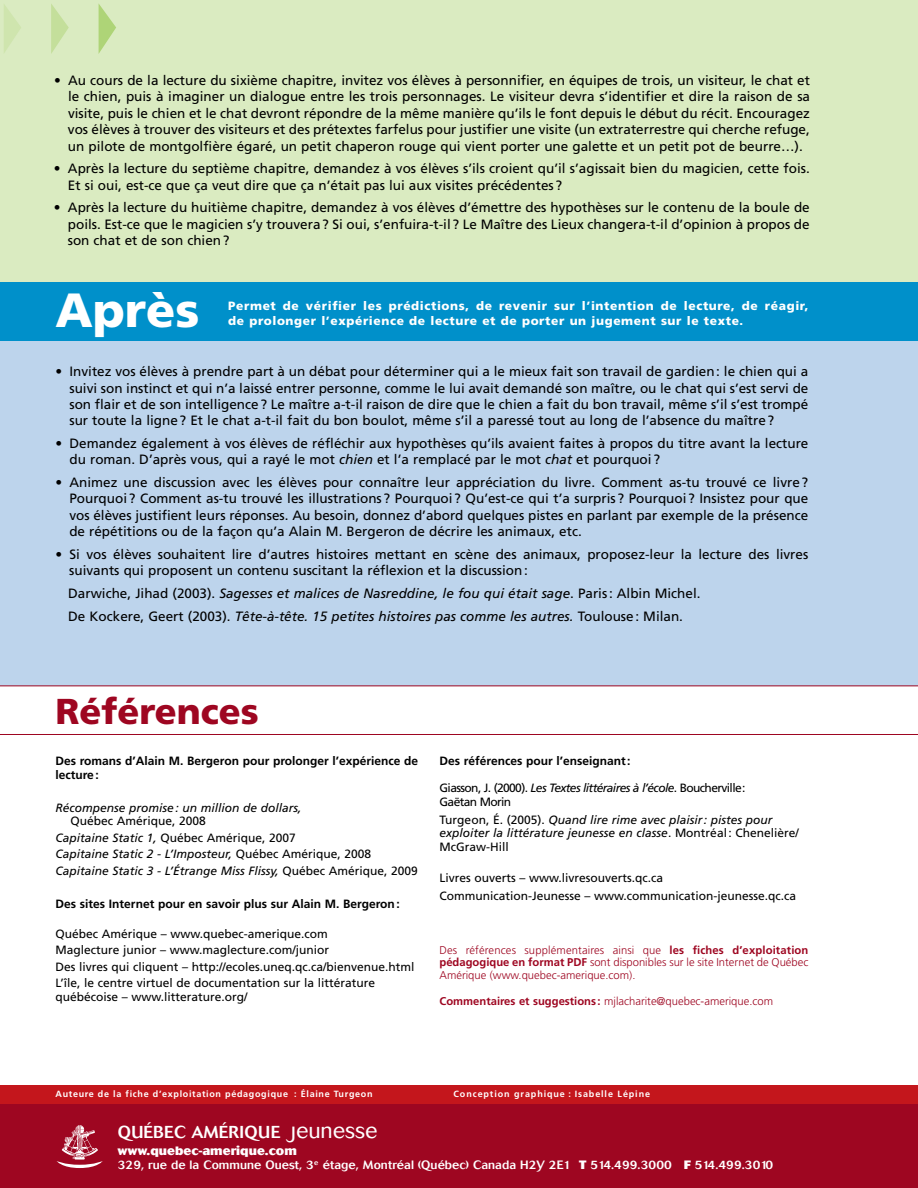
<style>
.page{position:relative;width:918px;height:1188px;background:#fff}
.page>*{position:absolute;margin:0;border:0;box-sizing:border-box;transform-origin:0 0}
.t1{font:900 48px "Frutiger";color:#fff}
.t2{font:900 36px "Frutiger";color:#9e0621}
.t3{font:500 17.1px "Cosmos";letter-spacing:.02em;color:#fff}
.t4{font:13.5px/16.5px "Frutiger";color:#000;text-align:justify}
.t5{font:italic 13.5px/22.5px "Frutiger";color:#000}
.t6{font:italic 12px/16.5px "Frutiger";color:#000}
.t7{font:12px/16.5px "Frutiger";color:#000}
.t8{font:700 12px/13.5px "Frutiger";color:#000}
.t9{font:900 12px "Frutiger";letter-spacing:.05em;color:#fff}
.t10{font:500 12px/14.4px "Cosmos";letter-spacing:.005em;color:#fff}
.t11{font:12px/13.5px "Frutiger";letter-spacing:-.05em;color:#000}
.t12{font:300 11.25px/12.8px "Frutiger";color:#9e0621;text-align:justify}
.t13{font:700 9px "Frutiger";letter-spacing:.075em;color:#fff}
.t14{font:700 9px "Frutiger";letter-spacing:.1em;color:#fff}
.s1{font-style:italic}
.s2{font-style:normal}
.s3{font-weight:700}
.s4{font-weight:300;font-size:21.75px}
.s5{font-weight:800}
</style>
<div class="page">
<div style="left:0;top:1087px;width:918px;height:101px;background:#9e0621"></div>
<svg style="left:57px;top:1125px;width:46px;height:43px"></svg>
<div style="left:0;top:1086px;width:918px;height:18px;background:#c4161c"></div>
<div style="left:0;top:328px;width:918px;height:394px;background:#bdd4ec"></div>
<div style="left:0;top:0;width:918px;height:310px;background:#daebc1"></div>
<div style="left:0;top:282px;width:918px;height:59px;background:#0090ca"></div>
<svg style="left:4px;top:4px;width:17px;height:49px"></svg>
<svg style="left:51px;top:4px;width:18px;height:50px"></svg>
<svg style="left:99px;top:4px;width:17px;height:49px"></svg>
<div style="left:0;top:686px;width:918px;height:49px;background:#fff"></div>
<p class="t4" style="left:68px;top:72px;width:744px;text-indent:-14px">• Au cours de la lecture du sixième chapitre, invitez vos élèves à personnifier, en équipes de trois, un visiteur, le chat et le chien, puis à imaginer un dialogue entre les trois personnages. Le visiteur devra s’identifier et dire la raison de sa visite, puis le chien et le chat devront répondre de la même manière qu’ils le font depuis le début du récit. Encouragez vos élèves à trouver des visiteurs et des prétextes farfelus pour justifier une visite (un extraterrestre qui cherche refuge, un pilote de montgolfière égaré, un petit chaperon rouge qui vient porter une galette et un petit pot de beurre…).</p>
<p class="t4" style="left:68px;top:160px;width:743px;text-indent:-14px">• Après la lecture du septième chapitre, demandez à vos élèves s’ils croient qu’il s’agissait bien du magicien, cette fois.<br>Et si oui, est-ce que ça veut dire que ça n’était pas lui aux visites précédentes?</p>
<p class="t4" style="left:68px;top:199px;width:744px;text-indent:-14px">• Après la lecture du huitième chapitre, demandez à vos élèves d’émettre des hypothèses sur le contenu de la boule de poils. Est-ce que le magicien s’y trouvera? Si oui, s’enfuira-t-il? Le Maître des Lieux changera-t-il d’opinion à propos de son chat et de son chien?</p>
<h1 class="t1" style="left:56px;top:281px;width:146px">Après</h1>
<p class="t9" style="left:228px;top:299px;width:582px">Permet de vérifier les prédictions, de revenir sur l’intention de lecture, de réagir,</p>
<p class="t9" style="left:228px;top:313px;width:516px">de prolonger l’expérience de lecture et de porter un jugement sur le texte.</p>
<p class="t4" style="left:69px;top:363px;width:741px;text-indent:-14px">• Invitez vos élèves à prendre part à un débat pour déterminer qui a le mieux fait son travail de gardien: le chien qui a suivi son instinct et qui n’a laissé entrer personne, comme le lui avait demandé son maître, ou le chat qui s’est servi de son flair et de son intelligence? Le maître a-t-il raison de dire que le chien a fait du bon travail, même s’il s’est trompé sur toute la ligne? Et le chat a-t-il fait du bon boulot, même s’il a paressé tout au long de l’absence du maître?</p>
<p class="t4" style="left:69px;top:435px;width:740px;text-indent:-14px">• Demandez également à vos élèves de réfléchir aux hypothèses qu’ils avaient faites à propos du titre avant la lecture du roman. D’après vous, qui a rayé le mot <span class="s1">chien</span> et l’a remplacé par le mot <span class="s1">chat</span> et pourquoi?</p>
<p class="t4" style="left:69px;top:474px;width:741px;text-indent:-14px">• Animez une discussion avec les élèves pour connaître leur appréciation du livre. Comment as-tu trouvé ce livre?<br>Pourquoi ? Comment as-tu trouvé les illustrations ? Pourquoi ? Qu’est-ce qui t’a surpris? Pourquoi? Insistez pour que vos élèves justifient leurs réponses. Au besoin, donnez d’abord quelques pistes en parlant par exemple de la présence de répétitions ou de la façon qu’a Alain M. Bergeron de décrire les animaux, etc.</p>
<p class="t4" style="left:69px;top:546px;width:740px;text-indent:-14px">• Si vos élèves souhaitent lire d’autres histoires mettant en scène des animaux, proposez-leur la lecture des livres suivants qui proposent un contenu suscitant la réflexion et la discussion:</p>
<p class="t5" style="left:68px;top:582px;width:634px"><span class="s2">Darwiche, Jihad (2003).</span> Sagesses et malices de Nasreddine, le fou qui était sage<span class="s2">. Paris: Albin Michel.<br>De Kockere, Geert (2003).</span> Tête-à-tête. 15 petites histoires pas comme les autres. <span class="s2">Toulouse: Milan.</span></p>
<h2 class="t2" style="left:56px;top:690px;width:205px">Références</h2>
<p class="t8" style="left:56px;top:754px;width:364px">Des romans d’Alain M. Bergeron pour prolonger l’expérience de lecture:</p>
<p class="t6" style="left:56px;top:799px;width:247px">Récompense promise: un million de dollars,</p>
<p class="t6" style="left:56px;top:813px;width:364px;text-indent:15px"><span class="s2">Québec Amérique, 2008<br></span>Capitaine Static 1, <span class="s2">Québec Amérique, 2007<br></span>Capitaine Static 2 - L’Imposteur, <span class="s2">Québec Amérique, 2008<br></span>Capitaine Static 3 - L’Étrange Miss Flissy, <span class="s2">Québec Amérique, 2009</span></p>
<p class="t8" style="left:56px;top:897px;width:346px">Des sites Internet pour en savoir plus sur Alain M. Bergeron:</p>
<p class="t7" style="left:56px;top:925px;width:361px">Québec Amérique – www.quebec-amerique.com<br>Maglecture junior – www.maglecture.com/junior<br>Des livres qui cliquent – http://ecoles.uneq.qc.ca/bienvenue.html L’île, le centre virtuel de documentation sur la littérature</p>
<p class="t7" style="left:56px;top:988px;width:194px">québécoise – www.litterature.org/</p>
<p class="t8" style="left:440px;top:754px;width:192px">Des références pour l’enseignant:</p>
<p class="t11" style="left:440px;top:781px;width:307px">Giasson, J. (2000). <span class="s1">Les Textes littéraires à l’école</span>. Boucherville:<br>Gaëtan Morin</p>
<p class="t6" style="left:440px;top:813px;width:361px;line-height:13.5px"><span class="s2">Turgeon, É. (2005).</span> Quand lire rime avec plaisir: pistes pour exploiter la littérature jeunesse en classe<span class="s2">. Montréal: Chenelière/<br>McGraw-Hill</span></p>
<p class="t7" style="left:440px;top:869px;width:358px;line-height:18px">Livres ouverts – www.livresouverts.qc.ca<br>Communication-Jeunesse – www.communication-jeunesse.qc.ca</p>
<p class="t12" style="left:440px;top:943px;width:371px">Des références supplémentaires ainsi que <span class="s3">les fiches d’exploitation pédagogique en format PDF</span> sont disponibles sur le site Internet de Québec Amérique (www.quebec-amerique.com).</p>
<p class="t12" style="left:440px;top:994px;width:335px"><span class="s3">Commentaires et suggestions :</span> mjlacharite@quebec-amerique.com</p>
<p class="t13" style="left:56px;top:1088px;width:319px">Auteure de la fiche d’exploitation pédagogique : Élaine Turgeon</p>
<p class="t14" style="left:454px;top:1088px;width:198px">Conception graphique : Isabelle Lépine</p>
<p class="t3" style="left:118px;top:1123px;width:261px">QUÉBEC AMÉRIQUE <span class="s4">Jeunesse</span></p>
<p class="t10" style="left:118px;top:1144px;width:657px"><span class="s5">www.quebec-amerique.com<br></span>329, rue de la Commune Ouest, 3<sup>e</sup> étage, Montréal (Québec) Canada H2Y 2E1 <span class="s5">T</span> 514.499.3000 <span class="s5">F</span> 514.499.3010</p>
</div>
